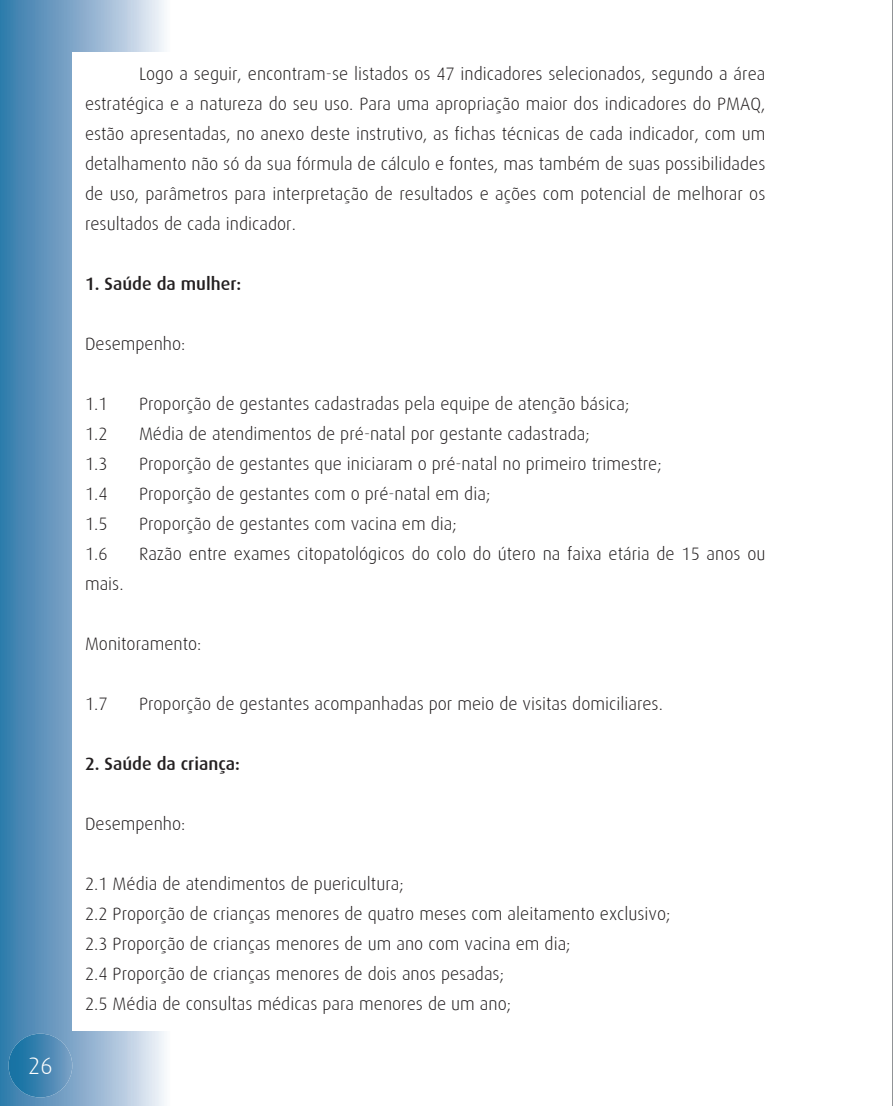
<style>
.page{position:relative;width:893px;height:1106px;background:#fff}
.page>*{position:absolute;margin:0;border:0;box-sizing:border-box;transform-origin:0 0}
.t1{font:300 24px "Dax";color:#fff}
.t2{font:300 18px/30px "Dax";color:#231f20;text-align:justify}
.t3{font:500 18px "Dax";color:#231f20}
</style>
<div class="page">
<svg style="left:0;top:0;width:164px;height:1106px;background:#6396be"></svg>
<img style="left:9px;top:1033px;width:63px;height:64px;border-radius:32px">
<div style="left:72px;top:52px;width:693px;height:978px;background:#fff"></div>
<hr style="left:892px;top:0;width:1px;height:1106px;background:#919396">
<h1 class="t1" style="left:28px;top:1052px;width:26px">26</h1>
<p class="t2" style="left:85px;top:59px;width:682px;text-indent:54px">Logo a seguir, encontram-se listados os 47 indicadores selecionados, segundo a área estratégica e a natureza do seu uso. Para uma apropriação maior dos indicadores do PMAQ, estão apresentadas, no anexo deste instrutivo, as fichas técnicas de cada indicador, com um detalhamento não só da sua fórmula de cálculo e fontes, mas também de suas possibilidades de uso, parâmetros para interpretação de resultados e ações com potencial de melhorar os resultados de cada indicador.</p>
<p class="t3" style="left:85px;top:273px;width:158px">1. Saúde da mulher:</p>
<p class="t2" style="left:85px;top:329px;width:102px">Desempenho:</p>
<p class="t2" style="left:85px;top:389px;width:24px">1.1</p>
<p class="t2" style="left:139px;top:389px;width:492px">Proporção de gestantes cadastradas pela equipe de atenção básica;</p>
<p class="t2" style="left:85px;top:419px;width:24px">1.2</p>
<p class="t2" style="left:139px;top:419px;width:452px">Média de atendimentos de pré-natal por gestante cadastrada;</p>
<p class="t2" style="left:85px;top:449px;width:24px">1.3</p>
<p class="t2" style="left:139px;top:449px;width:524px">Proporção de gestantes que iniciaram o pré-natal no primeiro trimestre;</p>
<p class="t2" style="left:85px;top:479px;width:24px">1.4</p>
<p class="t2" style="left:139px;top:479px;width:353px">Proporção de gestantes com o pré-natal em dia;</p>
<p class="t2" style="left:85px;top:509px;width:24px">1.5</p>
<p class="t2" style="left:139px;top:509px;width:319px">Proporção de gestantes com vacina em dia;</p>
<p class="t2" style="left:85px;top:539px;width:24px">1.6</p>
<p class="t2" style="left:139px;top:539px;width:628px">Razão entre exames citopatológicos do colo do útero na faixa etária de 15 anos ou</p>
<p class="t2" style="left:85px;top:569px;width:40px">mais.</p>
<p class="t2" style="left:85px;top:629px;width:118px">Monitoramento:</p>
<p class="t2" style="left:85px;top:689px;width:24px">1.7</p>
<p class="t2" style="left:139px;top:689px;width:525px">Proporção de gestantes acompanhadas por meio de visitas domiciliares.</p>
<p class="t3" style="left:85px;top:753px;width:156px">2. Saúde da criança:</p>
<p class="t2" style="left:85px;top:809px;width:102px">Desempenho:</p>
<p class="t2" style="left:85px;top:869px;width:587px;text-align:left">2.1 Média de atendimentos de puericultura;<br>2.2 Proporção de crianças menores de quatro meses com aleitamento exclusivo; 2.3 Proporção de crianças menores de um ano com vacina em dia;<br>2.4 Proporção de crianças menores de dois anos pesadas;<br>2.5 Média de consultas médicas para menores de um ano;</p>
</div>
